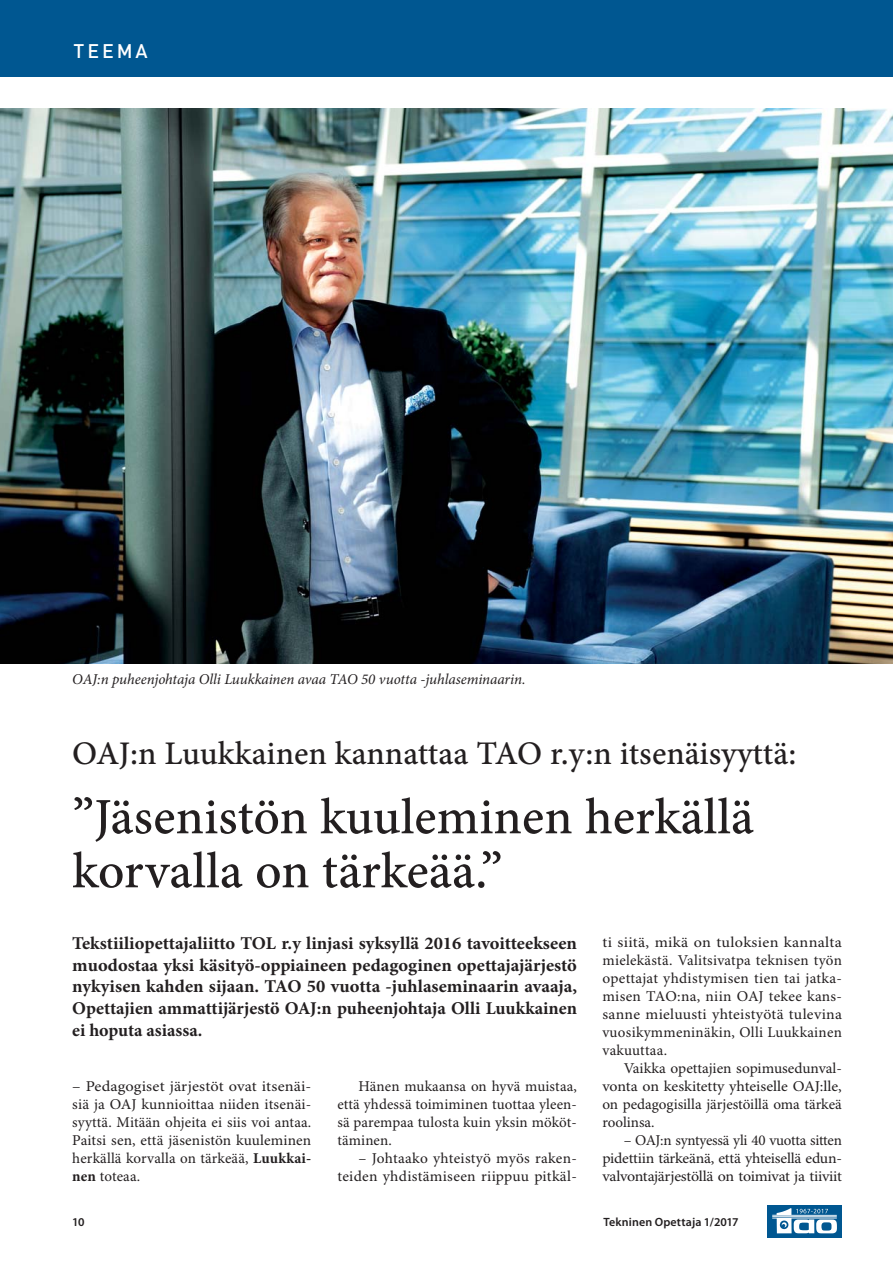
<style>
.page{position:relative;width:893px;height:1263px;background:#fff}
.page>*{position:absolute;margin:0;border:0;box-sizing:border-box;transform-origin:0 0}
.t1{font:51px/54px "Minion Pro Medium Capt";color:#231f20}
.t2{font:33px "Minion Pro Medium Capt";color:#231f20}
.t3{font:500 19.5px "DIN";letter-spacing:.15em;color:#fff}
.t4{font:700 18px/21.6px "Minion Pro";color:#231f20;text-align:justify}
.t5{font:15px/18px "Minion Pro";letter-spacing:.01em;color:#231f20;text-align:justify}
.t6{font:15px/18px "Minion Pro";letter-spacing:.01em;color:#231f20;text-align:justify;scale:1.08 1}
.t7{font:15px/18px "Minion Pro";letter-spacing:.01em;color:#231f20;text-align:justify;scale:1.09 1}
.t8{font:italic 15px "Minion Pro";letter-spacing:-.005em;color:#231f20}
.t9{font:600 12px "Myriad Pro";letter-spacing:.01em;color:#231f20}
.s1{font-weight:700}
</style>
<div class="page">
<div style="left:767px;top:1204px;width:75px;height:33px;background:#005791"></div>
<svg style="left:772px;top:1208px;width:65px;height:25px"></svg>
<img style="left:0;top:108px;width:893px;height:556px">
<div style="left:0;top:0;width:893px;height:77px;background:#005791"></div>
<h3 class="t3" style="left:74px;top:44px;width:76px">TEEMA</h3>
<p class="t8" style="left:72px;top:673px;width:455px">OAJ:n puheenjohtaja Olli Luukkainen avaa TAO 50 vuotta -juhlaseminaarin.</p>
<h2 class="t2" style="left:72px;top:740px;width:725px">OAJ:n Luukkainen kannattaa TAO r.y:n itsenäisyyttä:</h2>
<h1 class="t1" style="left:72px;top:794px;width:683px">”Jäsenistön kuuleminen herkällä korvalla on tärkeää.”</h1>
<p class="t4" style="left:72px;top:934px;width:506px">Tekstiiliopettajaliitto TOL r.y linjasi syksyllä 2016 tavoitteekseen muodostaa yksi käsityö-oppiaineen pedagoginen opettajajärjestö nykyisen kahden sijaan. TAO 50 vuotta -juhlaseminaarin avaaja, Opettajien ammattijärjestö OAJ:n puheenjohtaja Olli Luukkainen ei hoputa asiassa.</p>
<p class="t7" style="left:72px;top:1078px;width:221px">– Pedagogiset järjestöt ovat itsenäi&shy;siä ja OAJ kunnioittaa niiden itsenäi&shy;syyttä. Mitään ohjeita ei siis voi antaa.<br>Paitsi sen, että jäsenistön kuuleminen herkällä korvalla on tärkeää, <span class="s1">Luukkai&shy;nen</span> toteaa.</p>
<p class="t5" style="left:337px;top:1078px;width:241px;text-indent:21px">Hänen mukaansa on hyvä muistaa, että yhdessä toimiminen tuottaa yleen&shy;sä parempaa tulosta kuin yksin mököt&shy;täminen.</p>
<p class="t5" style="left:337px;top:1150px;width:241px;text-align:right">– Johtaako yhteistyö myös raken&shy;teiden yhdistämiseen riippuu pitkäl-</p>
<p class="t6" style="left:602px;top:934px;width:223px">ti siitä, mikä on tuloksien kannalta mielekästä. Valitsivatpa teknisen työn opettajat yhdistymisen tien tai jatka&shy;misen TAO:na, niin OAJ tekee kans&shy;sanne mieluusti yhteistyötä tulevina vuosikymmeninäkin, Olli Luukkainen vakuuttaa.</p>
<p class="t5" style="left:602px;top:1060px;width:241px;text-indent:21px">Vaikka opettajien sopimusedunval&shy;vonta on keskitetty yhteiselle OAJ:lle, on pedagogisilla järjestöillä oma tärkeä roolinsa.</p>
<p class="t5" style="left:602px;top:1132px;width:241px;text-indent:21px">– OAJ:n syntyessä yli 40 vuotta sitten pidettiin tärkeänä, että yhteisellä edun&shy;valvontajärjestöllä on toimivat ja tiiviit</p>
<p class="t9" style="left:72px;top:1218px;width:14px">10</p>
<p class="t9" style="left:603px;top:1218px;width:137px">Tekninen Opettaja 1/2017</p>
</div>
